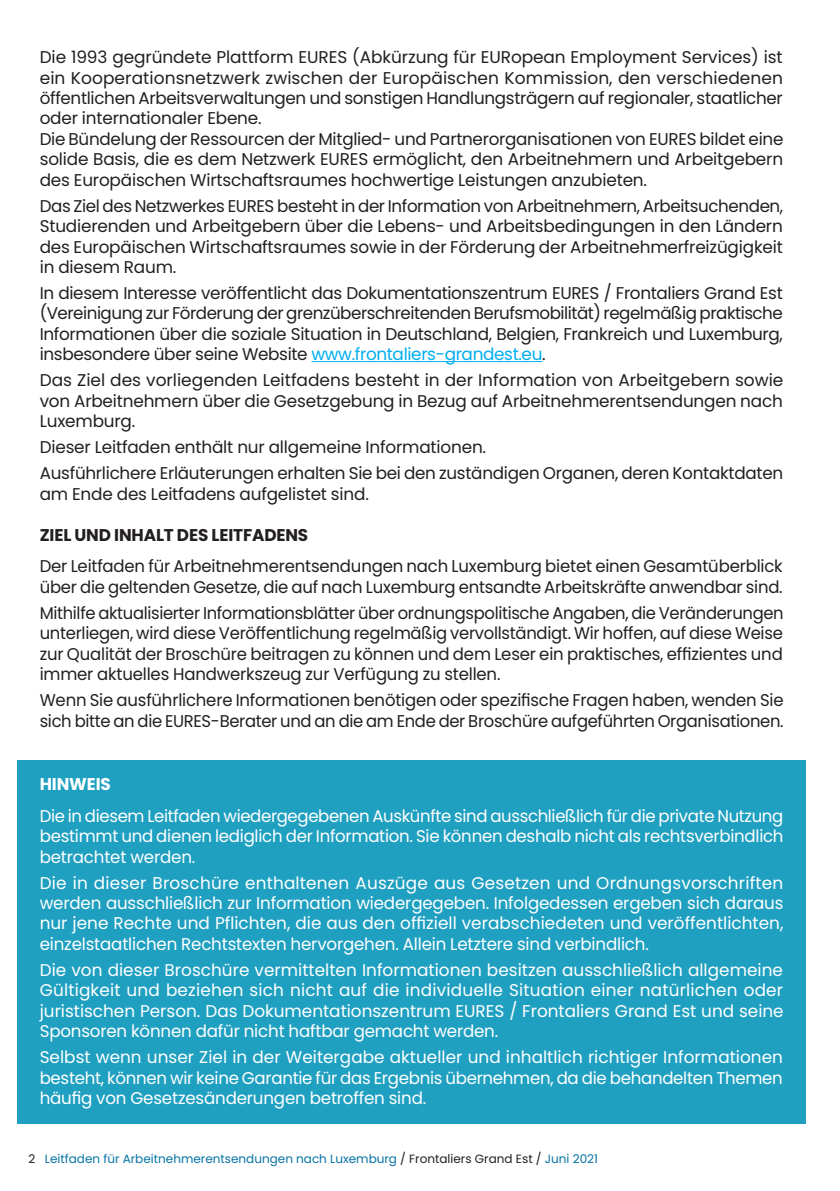
<style>
.page{position:relative;width:840px;height:1191px;background:#fff}
.page>*{position:absolute;margin:0;border:0;box-sizing:border-box;transform-origin:0 0}
.t1{font:17px/20.4px "Poppins";letter-spacing:-.01em;color:#231f20}
.t2{font:17px/20.4px "Poppins";letter-spacing:-.01em;color:#fff;text-align:justify}
.t3{font:17px/20.4px "Poppins";letter-spacing:-.01em;color:#231f20;text-align:justify;scale:.96 1}
.t4{font:700 17px "Poppins";letter-spacing:-.01em;color:#231f20}
.t5{font:700 17px "Poppins";letter-spacing:-.01em;color:#fff}
.t6{font:12px "Poppins";color:#0773a5}
.s1{color:#00aeef}
.s2{color:#231f20}
</style>
<div class="page">
<div style="left:17px;top:760px;width:788px;height:364px;background:#20a0c1"></div>
<hr style="left:311px;top:361px;width:231px;height:1px;background:#00aeef">
<p class="t1" style="left:40px;top:47px;width:744px">Die 1993 gegründete Plattform EURES (Abkürzung für EURopean Employment Services) ist ein Kooperationsnetzwerk zwischen der Europäischen Kommission, den verschiedenen öffentlichen Arbeitsverwaltungen und sonstigen Handlungsträgern auf regionaler, staatlicher oder internationaler Ebene.<br>Die Bündelung der Ressourcen der Mitglied- und Partnerorganisationen von EURES bildet eine solide Basis, die es dem Netzwerk EURES ermöglicht, den Arbeitnehmern und Arbeitgebern des Europäischen Wirtschaftsraumes hochwertige Leistungen anzubieten.</p>
<p class="t1" style="left:40px;top:196px;width:744px;text-align:justify">Das Ziel des Netzwerkes EURES besteht in der Information von Arbeitnehmern, Arbeitsuchenden, Studierenden und Arbeitgebern über die Lebens- und Arbeitsbedingungen in den Ländern des Europäischen Wirtschaftsraumes sowie in der Förderung der Arbeitnehmerfreizügigkeit in diesem Raum.</p>
<p class="t1" style="left:40px;top:283px;width:744px;text-align:justify">In diesem Interesse veröffentlicht das Dokumentationszentrum EURES / Frontaliers Grand Est (Vereinigung zur Förderung der grenzüberschreitenden Berufsmobilität) regelmäßig praktische Informationen über die soziale Situation in Deutschland, Belgien, Frankreich und Luxemburg, insbesondere über seine Website <span class="s1">www.frontaliers-grandest.eu</span>.</p>
<p class="t1" style="left:40px;top:370px;width:744px;text-align:justify">Das Ziel des vorliegenden Leitfadens besteht in der Information von Arbeitgebern sowie von Arbeitnehmern über die Gesetzgebung in Bezug auf Arbeitnehmerentsendungen nach Luxemburg.</p>
<p class="t1" style="left:40px;top:434px;width:744px;line-height:26px">Dieser Leitfaden enthält nur allgemeine Informationen.<br>Ausführlichere Erläuterungen erhalten Sie bei den zuständigen Organen, deren Kontaktdaten</p>
<p class="t1" style="left:40px;top:483px;width:330px">am Ende des Leitfadens aufgelistet sind.</p>
<p class="t4" style="left:40px;top:525px;width:270px">ZIEL UND INHALT DES LEITFADENS</p>
<p class="t1" style="left:40px;top:556px;width:744px">Der Leitfaden für Arbeitnehmerentsendungen nach Luxemburg bietet einen Gesamtüberblick über die geltenden Gesetze, die auf nach Luxemburg entsandte Arbeitskräfte anwendbar sind.</p>
<p class="t3" style="left:40px;top:602px;width:776px">Mithilfe aktualisierter Informationsblätter über ordnungspolitische Angaben, die Veränderungen unterliegen, wird diese Veröffentlichung regelmäßig vervollständigt. Wir hoffen, auf diese Weise zur Qualität der Broschüre beitragen zu können und dem Leser ein praktisches, effizientes und immer aktuelles Handwerkszeug zur Verfügung zu stellen.</p>
<p class="t1" style="left:40px;top:690px;width:745px">Wenn Sie ausführlichere Informationen benötigen oder spezifische Fragen haben, wenden Sie sich bitte an die EURES-Berater und an die am Ende der Broschüre aufgeführten Organisationen.</p>
<p class="t5" style="left:40px;top:774px;width:73px">HINWEIS</p>
<p class="t2" style="left:40px;top:805px;width:745px">Die in diesem Leitfaden wiedergegebenen Auskünfte sind ausschließlich für die private Nutzung bestimmt und dienen lediglich der Information. Sie können deshalb nicht als rechtsverbindlich betrachtet werden.</p>
<p class="t2" style="left:40px;top:872px;width:744px">Die in dieser Broschüre enthaltenen Auszüge aus Gesetzen und Ordnungsvorschriften werden ausschließlich zur Information wiedergegeben. Infolgedessen ergeben sich daraus nur jene Rechte und Pflichten, die aus den offiziell verabschiedeten und veröffentlichten, einzelstaatlichen Rechtstexten hervorgehen. Allein Letztere sind verbindlich.</p>
<p class="t2" style="left:40px;top:960px;width:745px">Die von dieser Broschüre vermittelten Informationen besitzen ausschließlich allgemeine Gültigkeit und beziehen sich nicht auf die individuelle Situation einer natürlichen oder juristischen Person. Das Dokumentationszentrum EURES / Frontaliers Grand Est und seine Sponsoren können dafür nicht haftbar gemacht werden.</p>
<p class="t2" style="left:40px;top:1047px;width:744px">Selbst wenn unser Ziel in der Weitergabe aktueller und inhaltlich richtiger Informationen besteht, können wir keine Garantie für das Ergebnis übernehmen, da die behandelten Themen häufig von Gesetzesänderungen betroffen sind.</p>
<p class="t6" style="left:28px;top:1151px;width:570px"><span class="s2">2</span> Leitfaden für Arbeitnehmerentsendungen nach Luxemburg <span class="s2">/ Frontaliers Grand Est /</span> Juni 2021</p>
</div>
